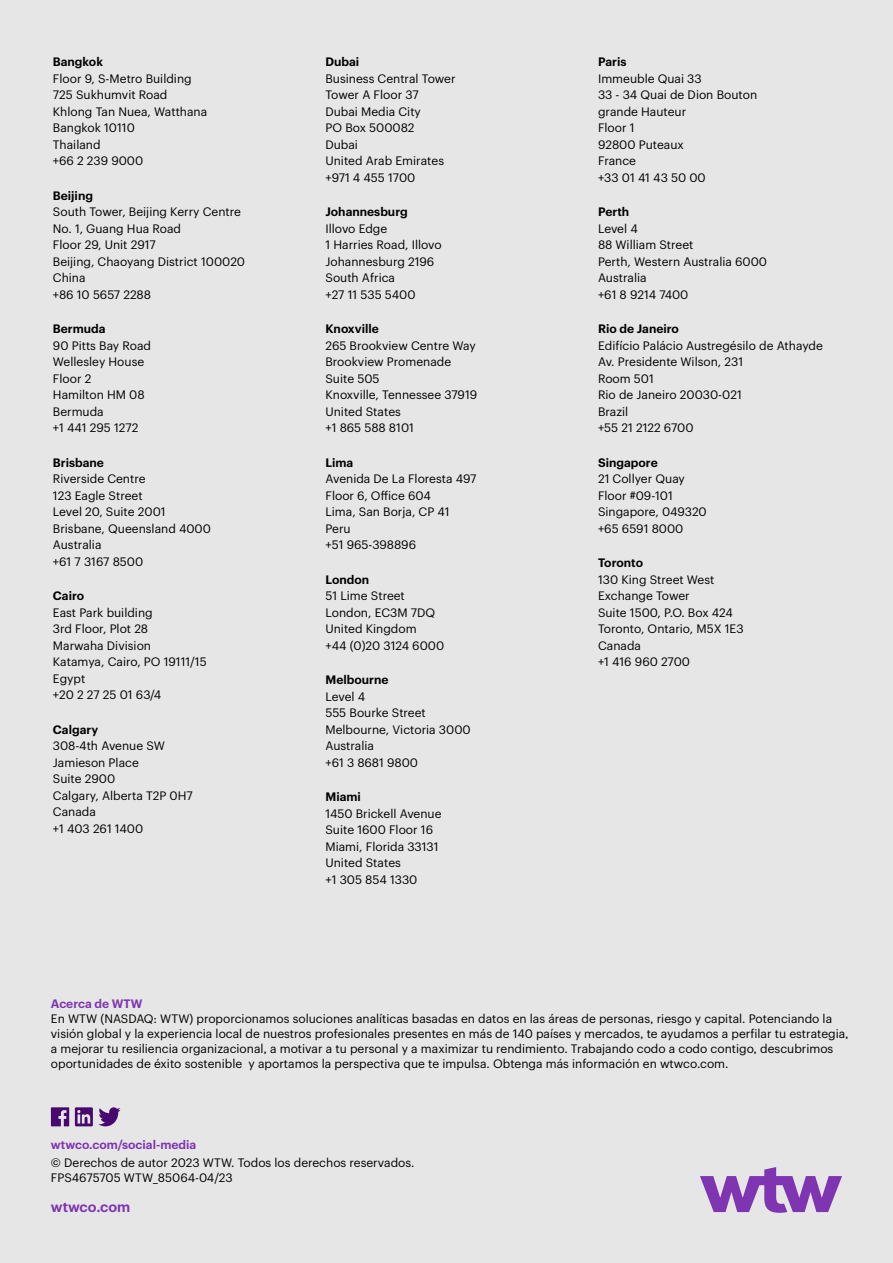
<style>
.page{position:relative;width:893px;height:1263px;background:#e6e6e6}
.page>*{position:absolute;margin:0;border:0;box-sizing:border-box;transform-origin:0 0}
.t1{font:600 14.25px "Graphik";color:#7f35b2}
.t2{font:12px/16.5px "Graphik";color:#000}
.t3{font:600 12px "Graphik";color:#000}
.t4{font:600 12px "Graphik";color:#7f35b2}
</style>
<div class="page">
<svg style="left:51px;top:1107px;width:18px;height:19px"></svg>
<svg style="left:75px;top:1107px;width:45px;height:19px"></svg>
<svg style="left:700px;top:1167px;width:142px;height:46px"></svg>
<p class="t3" style="left:53px;top:52px;width:52px">Bangkok</p>
<p class="t2" style="left:53px;top:69px;width:156px">Floor 9, S-Metro Building<br>725 Sukhumvit Road<br>Khlong Tan Nuea, Watthana<br>Bangkok 10110<br>Thailand<br>+66 2 239 9000</p>
<p class="t3" style="left:53px;top:186px;width:42px">Beijing</p>
<p class="t2" style="left:53px;top:202px;width:194px">South Tower, Beijing Kerry Centre<br>No. 1, Guang Hua Road<br>Floor 29, Unit 2917<br>Beijing, Chaoyang District 100020<br>China<br>+86 10 5657 2288</p>
<p class="t3" style="left:53px;top:319px;width:54px">Bermuda</p>
<p class="t2" style="left:53px;top:336px;width:100px">90 Pitts Bay Road<br>Wellesley House<br>Floor 2<br>Hamilton HM 08<br>Bermuda<br>+1 441 295 1272</p>
<p class="t3" style="left:53px;top:453px;width:53px">Brisbane</p>
<p class="t2" style="left:53px;top:469px;width:160px">Riverside Centre<br>123 Eagle Street<br>Level 20, Suite 2001<br>Brisbane, Queensland 4000<br>Australia<br>+61 7 3167 8500</p>
<p class="t3" style="left:53px;top:586px;width:33px">Cairo</p>
<p class="t2" style="left:53px;top:603px;width:155px">East Park building<br>3rd Floor, Plot 28<br>Marwaha Division<br>Katamya, Cairo, PO 19111/15<br>Egypt<br>+20 2 27 25 01 63/4</p>
<p class="t3" style="left:53px;top:720px;width:47px">Calgary</p>
<p class="t2" style="left:53px;top:736px;width:141px">308-4th Avenue SW<br>Jamieson Place<br>Suite 2900<br>Calgary, Alberta T2P 0H7<br>Canada<br>+1 403 261 1400</p>
<p class="t3" style="left:325px;top:52px;width:35px">Dubai</p>
<p class="t2" style="left:325px;top:69px;width:132px">Business Central Tower<br>Tower A Floor 37<br>Dubai Media City<br>PO Box 500082<br>Dubai<br>United Arab Emirates +971 4 455 1700</p>
<p class="t3" style="left:325px;top:202px;width:84px">Johannesburg</p>
<p class="t2" style="left:325px;top:219px;width:118px">Illovo Edge<br>1 Harries Road, Illovo<br>Johannesburg 2196<br>South Africa<br>+27 11 535 5400</p>
<p class="t3" style="left:325px;top:319px;width:55px">Knoxville</p>
<p class="t2" style="left:325px;top:336px;width:153px">265 Brookview Centre Way<br>Brookview Promenade<br>Suite 505<br>Knoxville, Tennessee 37919<br>United States<br>+1 865 588 8101</p>
<p class="t3" style="left:325px;top:453px;width:29px">Lima</p>
<p class="t2" style="left:325px;top:469px;width:153px">Avenida De La Floresta 497<br>Floor 6, Office 604<br>Lima, San Borja, CP 41<br>Peru<br>+51 965-398896</p>
<p class="t3" style="left:325px;top:570px;width:45px">London</p>
<p class="t2" style="left:325px;top:586px;width:120px">51 Lime Street<br>London, EC3M 7DQ<br>United Kingdom<br>+44 (0)20 3124 6000</p>
<p class="t3" style="left:325px;top:670px;width:65px">Melbourne</p>
<p class="t2" style="left:325px;top:687px;width:147px">Level 4<br>555 Bourke Street<br>Melbourne, Victoria 3000<br>Australia<br>+61 3 8681 9800</p>
<p class="t3" style="left:325px;top:787px;width:37px">Miami</p>
<p class="t2" style="left:325px;top:804px;width:118px">1450 Brickell Avenue<br>Suite 1600 Floor 16<br>Miami, Florida 33131<br>United States<br>+1 305 854 1330</p>
<p class="t3" style="left:598px;top:52px;width:30px">Paris</p>
<p class="t2" style="left:598px;top:69px;width:161px">Immeuble Quai 33<br>33 - 34 Quai de Dion Bouton grande Hauteur<br>Floor 1<br>92800 Puteaux<br>France<br>+33 01 41 43 50 00</p>
<p class="t3" style="left:598px;top:202px;width:33px">Perth</p>
<p class="t2" style="left:598px;top:219px;width:171px">Level 4<br>88 William Street<br>Perth, Western Australia 6000<br>Australia<br>+61 8 9214 7400</p>
<p class="t3" style="left:598px;top:319px;width:83px">Rio de Janeiro</p>
<p class="t2" style="left:598px;top:336px;width:226px">Edifício Palácio Austregésilo de Athayde<br>Av. Presidente Wilson, 231<br>Room 501<br>Rio de Janeiro 20030-021<br>Brazil<br>+55 21 2122 6700</p>
<p class="t3" style="left:598px;top:453px;width:61px">Singapore</p>
<p class="t2" style="left:598px;top:469px;width:110px">21 Collyer Quay<br>Floor #09-101<br>Singapore, 049320 +65 6591 8000</p>
<p class="t3" style="left:598px;top:553px;width:47px">Toronto</p>
<p class="t2" style="left:598px;top:570px;width:147px">130 King Street West<br>Exchange Tower<br>Suite 1500, P.O. Box 424<br>Toronto, Ontario, M5X 1E3<br>Canada<br>+1 416 960 2700</p>
<p class="t4" style="left:51px;top:994px;width:93px">Acerca de WTW</p>
<p class="t2" style="left:51px;top:1010px;width:799px;line-height:15px">En WTW (NASDAQ: WTW) proporcionamos soluciones analíticas basadas en datos en las áreas de personas, riesgo y capital. Potenciando la visión global y la experiencia local de nuestros profesionales presentes en más de 140 países y mercados, te ayudamos a perfilar tu estrategia, a mejorar tu resiliencia organizacional, a motivar a tu personal y a maximizar tu rendimiento. Trabajando codo a codo contigo, descubrimos oportunidades de éxito sostenible y aportamos la perspectiva que te impulsa. Obtenga más información en wtwco.com.</p>
<p class="t4" style="left:51px;top:1135px;width:147px">wtwco.com/social-media</p>
<p class="t2" style="left:51px;top:1154px;width:365px;line-height:15px">© Derechos de autor 2023 WTW. Todos los derechos reservados.<br>FPS4675705 WTW_85064-04/23</p>
<p class="t1" style="left:51px;top:1196px;width:81px">wtwco.com</p>
</div>
